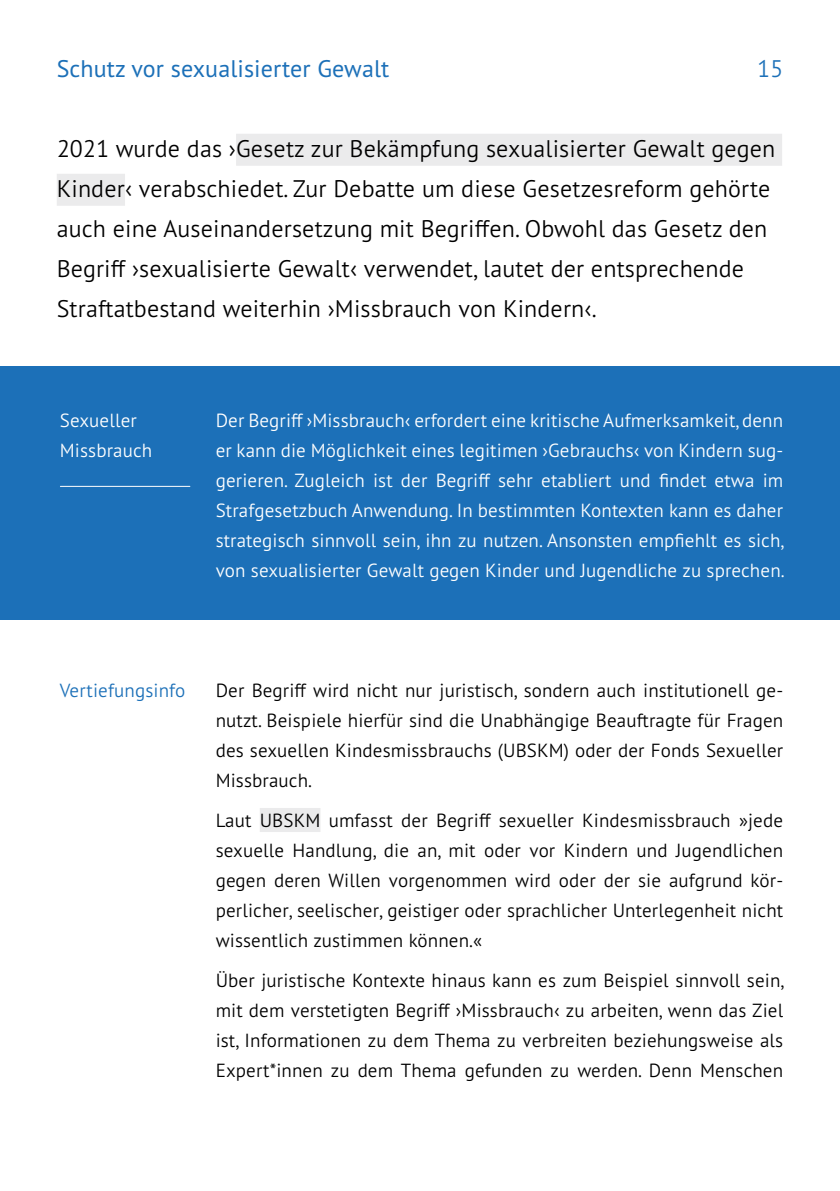
<style>
.page{position:relative;width:840px;height:1191px;background:#fff}
.page>*{position:absolute;margin:0;border:0;box-sizing:border-box;transform-origin:0 0}
.Einleitung_new{font:300 24px/40px "PT Sans Pro";letter-spacing:.005em;color:#000}
.Header_new{font:24px "PT Sans Pro";letter-spacing:.005em;color:#1c70b8}
.Seintenzahl_blau{font:300 24px "PT Sans Pro";color:#1c70b8}
.Fließtext_new{font:300 19px/30px "PT Sans Pro";letter-spacing:.005em;color:#000;text-align:justify}
.Fließtext_Info{font:300 19px/30px "PT Sans Pro";letter-spacing:.005em;color:#fff;text-align:justify}
.Info{font:300 19px/30px "PT Sans Pro";letter-spacing:.005em;color:#fff}
.Vertiefungsinfo{font:300 19px "PT Sans Pro";letter-spacing:.005em;color:#1c70b8}
</style>
<div class="page">
<div style="left:0;top:366px;width:839px;height:253px;background:#1c70b8"></div>
<div style="left:236px;top:134px;width:545px;height:32px;background:#ebebec"></div>
<div style="left:57px;top:174px;width:68px;height:32px;background:#ebebec"></div>
<div style="left:259px;top:808px;width:61px;height:24px;background:#ebebec"></div>
<hr style="left:60px;top:486px;width:130px;height:1px;background:#fff">
<p class="Header_new" style="left:57px;top:53px;width:334px">Schutz vor sexualisierter Gewalt</p>
<p class="Seintenzahl_blau" style="left:756px;top:53px;width:28px">15</p>
<p class="Einleitung_new" style="left:57px;top:128px;width:719px">2021 wurde das ›Gesetz zur Bekämpfung sexualisierter Gewalt gegen Kinder‹ verabschiedet. Zur Debatte um diese Gesetzesreform gehörte auch eine Auseinandersetzung mit Begriffen. Obwohl das Gesetz den Begriff ›sexualisierte Gewalt‹ verwendet, lautet der entsprechende Straftatbestand weiterhin ›Missbrauch von Kindern‹.</p>
<p class="Info" style="left:60px;top:404px;width:94px">Sexueller<br>Missbrauch</p>
<p class="Fließtext_Info" style="left:215px;top:404px;width:570px">Der Begriff ›Missbrauch‹ erfordert eine kritische Aufmerksamkeit, denn er kann die Möglichkeit eines legitimen ›Gebrauchs‹ von Kindern sug&shy;gerieren. Zugleich ist der Begriff sehr etabliert und findet etwa im Strafgesetzbuch Anwendung. In bestimmten Kontexten kann es daher strategisch sinnvoll sein, ihn zu nutzen. Ansonsten empfiehlt es sich, von sexualisierter Gewalt gegen Kinder und Jugendliche zu sprechen.</p>
<p class="Vertiefungsinfo" style="left:60px;top:678px;width:127px">Vertiefungsinfo</p>
<p class="Fließtext_new" style="left:215px;top:674px;width:568px">Der Begriff wird nicht nur juristisch, sondern auch institutionell ge&shy;nutzt. Beispiele hierfür sind die Unabhängige Beauftragte für Fragen des sexuellen Kindesmissbrauchs (UBSKM) oder der Fonds Sexueller Missbrauch.</p>
<p class="Fließtext_new" style="left:215px;top:804px;width:568px">Laut UBSKM umfasst der Begriff sexueller Kindesmissbrauch »jede sexuelle Handlung, die an, mit oder vor Kindern und Jugendlichen gegen deren Willen vorgenommen wird oder der sie aufgrund kör&shy;perlicher, seelischer, geistiger oder sprachlicher Unterlegenheit nicht wissentlich zustimmen können.«</p>
<p class="Fließtext_new" style="left:215px;top:964px;width:570px">Über juristische Kontexte hinaus kann es zum Beispiel sinnvoll sein, mit dem verstetigten Begriff ›Missbrauch‹ zu arbeiten, wenn das Ziel ist, Informationen zu dem Thema zu verbreiten beziehungsweise als Expert*innen zu dem Thema gefunden zu werden. Denn Menschen</p>
</div>
